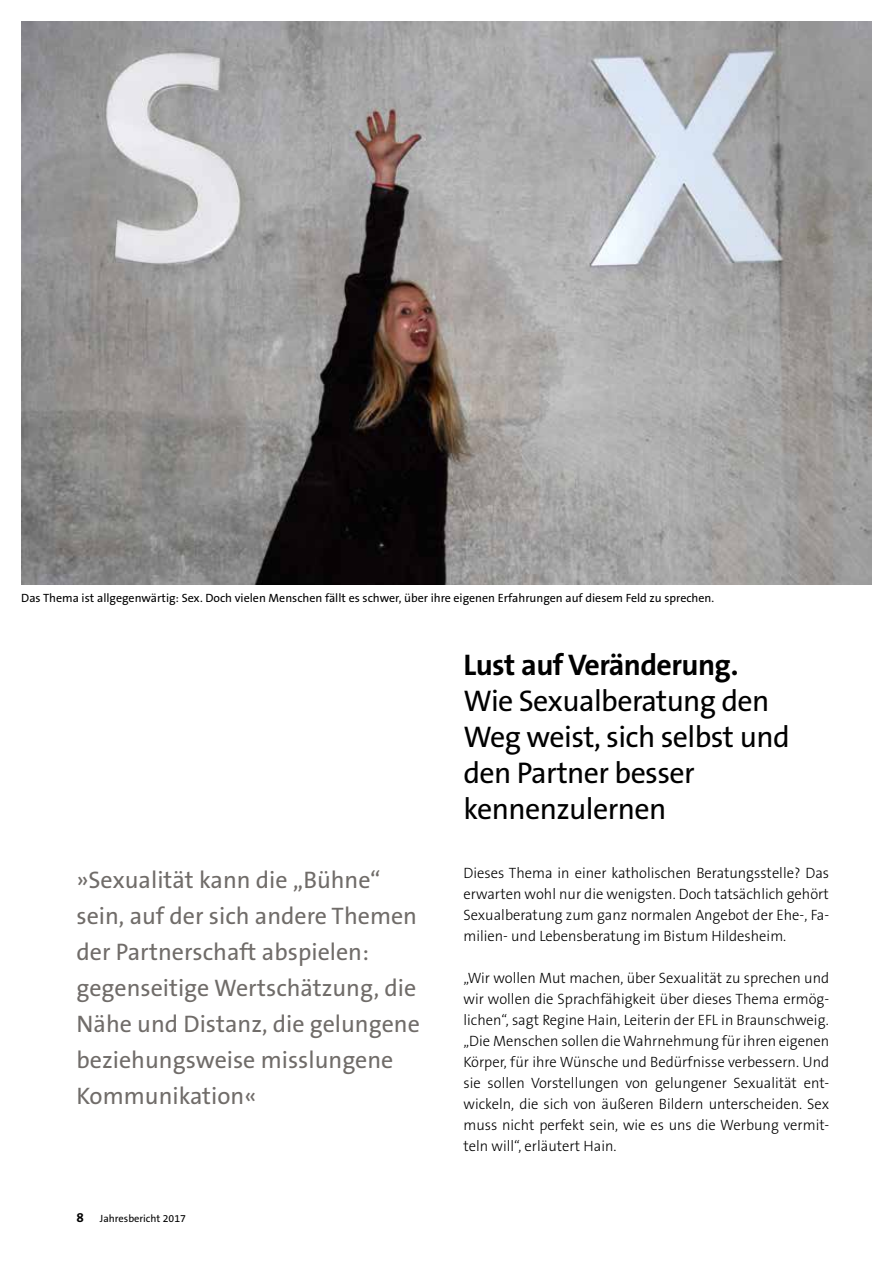
<style>
.page{position:relative;width:893px;height:1263px;background:#fff}
.page>*{position:absolute;margin:0;border:0;box-sizing:border-box;transform-origin:0 0}
.t1{font:30px/36px "The Sans B5 Plain";letter-spacing:-.02em;color:#000}
.t2{font:700 30px "The Sans B7";letter-spacing:-.02em;color:#000}
.t3{font:24px/36px "The Sans B5 Plain";color:#706c69}
.t4{font:300 15px/21px "The Sans B3";color:#000;text-align:justify}
.t5{font:700 13.5px "The Sans B7";color:#000}
.t6{font:12px "The Sans B5 Plain";color:#000}
.t7{font:10.5px "The Sans B5 Plain";color:#000}
</style>
<div class="page">
<img style="left:21px;top:21px;width:851px;height:564px">
<p class="t6" style="left:21px;top:592px;width:694px">Das Thema ist allgegenwärtig: Sex. Doch vielen Menschen fällt es schwer, über ihre eigenen Erfahrungen auf diesem Feld zu sprechen.</p>
<h2 class="t3" style="left:77px;top:863px;width:345px">»Sexualität kann die „Bühne“ sein, auf der sich andere Themen der Partnerschaft abspielen: gegenseitige Wertschätzung, die<br>Nähe und Distanz, die gelungene beziehungsweise misslungene<br>Kommunikation«</h2>
<p class="t5" style="left:77px;top:1210px;width:9px">8</p>
<p class="t7" style="left:100px;top:1213px;width:87px">Jahresbericht 2017</p>
<h1 class="t2" style="left:463px;top:649px;width:277px">Lust auf Veränderung.</h1>
<h1 class="t1" style="left:463px;top:684px;width:328px">Wie Sexualberatung den<br>Weg weist, sich selbst und den Partner besser kennenzulernen</h1>
<p class="t4" style="left:463px;top:863px;width:367px">Dieses Thema in einer katholischen Beratungsstelle? Das erwarten wohl nur die wenigsten. Doch tatsächlich gehört Sexualberatung zum ganz normalen Angebot der Ehe-, Fa&shy;milien- und Lebensberatung im Bistum Hildesheim.</p>
<p class="t4" style="left:463px;top:968px;width:367px">„Wir wollen Mut machen, über Sexualität zu sprechen und wir wollen die Sprachfähigkeit über dieses Thema ermög&shy;lichen“, sagt Regine Hain, Leiterin der EFL in Braunschweig. „Die Menschen sollen die Wahrnehmung für ihren eigenen Körper, für ihre Wünsche und Bedürfnisse verbessern. Und sie sollen Vorstellungen von gelungener Sexualität ent&shy;wickeln, die sich von äußeren Bildern unterscheiden. Sex muss nicht perfekt sein, wie es uns die Werbung vermit&shy;teln will“, erläutert Hain.</p>
</div>
